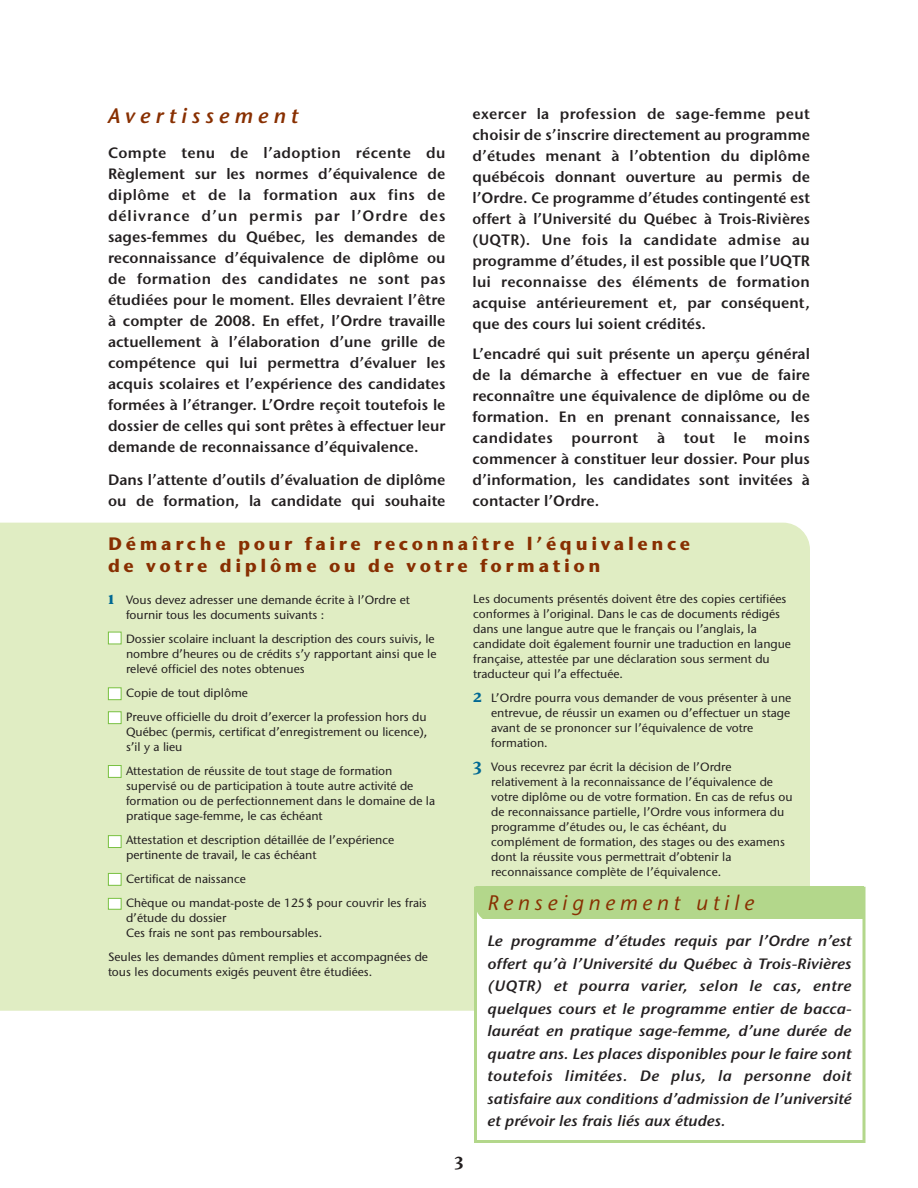
<style>
.page{position:relative;width:918px;height:1188px;background:#fff}
.page>*{position:absolute;margin:0;border:0;box-sizing:border-box;transform-origin:0 0}
.t1{font:italic 21px "Bell Stone Sans";letter-spacing:.23em;color:#882f01}
.t2{font:italic 600 21px "Bell Stone Sans";letter-spacing:.24em;color:#882f01}
.t3{font:700 18px/22.5px "Bell Stone Sans";letter-spacing:.195em;color:#882f01}
.t4{font:700 18px "Matrix";color:#231f20}
.t5{font:600 15px/21px "Bell Stone Sans";color:#231f20;text-align:justify}
.t6{font:italic 600 15px/22.5px "Bell Stone Sans";color:#231f20;text-align:justify;scale:1.07 1}
.t7{font:12px/15px "Bell Stone Sans";color:#231f20}
.s1{font-family:"Matrix";font-weight:700;font-size:18px;color:#006893}
</style>
<div class="page">
<div style="left:0;top:523px;width:810px;height:488px;background:#e0edc3"></div>
<div style="left:109px;top:632px;width:12px;height:12px;background:#fff"></div>
<div style="left:108px;top:632px;width:14px;height:12px;border:1px solid #79c142"></div>
<div style="left:109px;top:688px;width:12px;height:11px;background:#fff"></div>
<div style="left:108px;top:687px;width:14px;height:13px;border:1px solid #79c142"></div>
<div style="left:109px;top:712px;width:12px;height:11px;background:#fff"></div>
<div style="left:108px;top:711px;width:14px;height:13px;border:1px solid #79c142"></div>
<div style="left:109px;top:766px;width:12px;height:11px;background:#fff"></div>
<div style="left:108px;top:765px;width:14px;height:13px;border:1px solid #79c142"></div>
<div style="left:109px;top:836px;width:12px;height:11px;background:#fff"></div>
<div style="left:108px;top:835px;width:14px;height:13px;border:1px solid #79c142"></div>
<div style="left:109px;top:874px;width:12px;height:11px;background:#fff"></div>
<div style="left:108px;top:873px;width:14px;height:13px;border:1px solid #79c142"></div>
<div style="left:109px;top:899px;width:12px;height:10px;background:#fff"></div>
<div style="left:108px;top:898px;width:14px;height:12px;border:1px solid #79c142"></div>
<div style="left:477px;top:890px;width:385px;height:250px;background:#fff"></div>
<div style="left:474px;top:887px;width:392px;height:256px;border:3px solid #b3d78b"></div>
<div style="left:476px;top:886px;width:388px;height:33px;background:#b3d78b"></div>
<h1 class="t2" style="left:108px;top:108px;width:192px">Avertissement</h1>
<p class="t5" style="left:108px;top:144px;width:339px">Compte tenu de l’adoption récente du Règlement sur les normes d’équivalence de diplôme et de la formation aux fins de délivrance d’un permis par l’Ordre des sages-femmes du Québec, les demandes de reconnaissance d’équivalence de diplôme ou de formation des candidates ne sont pas étudiées pour le moment. Elles devraient l’être à compter de 2008. En effet, l’Ordre travaille actuellement à l’élaboration d’une grille de compétence qui lui permettra d’évaluer les acquis scolaires et l’expérience des candidates formées à l’étranger. L’Ordre reçoit toutefois le dossier de celles qui sont prêtes à effectuer leur demande de reconnaissance d’équivalence.</p>
<p class="t5" style="left:108px;top:471px;width:339px">Dans l’attente d’outils d’évaluation de diplôme ou de formation, la candidate qui souhaite</p>
<p class="t5" style="left:472px;top:105px;width:339px">exercer la profession de sage-femme peut choisir de s’inscrire directement au programme d’études menant à l’obtention du diplôme québécois donnant ouverture au permis de l’Ordre. Ce programme d’études contingenté est offert à l’Université du Québec à Trois-Rivières (UQTR). Une fois la candidate admise au programme d’études, il est possible que l’UQTR lui reconnaisse des éléments de formation acquise antérieurement et, par conséquent, que des cours lui soient crédités.</p>
<p class="t5" style="left:473px;top:345px;width:339px">L’encadré qui suit présente un aperçu général de la démarche à effectuer en vue de faire reconnaître une équivalence de diplôme ou de formation. En en prenant connaissance, les candidates pourront à tout le moins commencer à constituer leur dossier. Pour plus d’information, les candidates sont invitées à contacter l’Ordre.</p>
<h2 class="t3" style="left:108px;top:534px;width:584px">Démarche pour faire reconnaître l'équivalence de votre diplôme ou de votre formation</h2>
<p class="t7" style="left:126px;top:593px;width:285px;text-indent:-18px"><span class="s1">ı</span> Vous devez adresser une demande écrite à l’Ordre et fournir tous les documents suivants :</p>
<p class="t7" style="left:126px;top:632px;width:312px">Dossier scolaire incluant la description des cours suivis, le nombre d’heures ou de crédits s'y rapportant ainsi que le relevé officiel des notes obtenues</p>
<p class="t7" style="left:126px;top:682px;width:302px;line-height:24px">Copie de tout diplôme<br>Preuve officielle du droit d’exercer la profession hors du</p>
<p class="t7" style="left:126px;top:725px;width:303px">Québec (permis, certificat d'enregistrement ou licence), s’il y a lieu</p>
<p class="t7" style="left:126px;top:764px;width:311px">Attestation de réussite de tout stage de formation supervisé ou de participation à toute autre activité de formation ou de perfectionnement dans le domaine de la pratique sage-femme, le cas échéant</p>
<p class="t7" style="left:126px;top:833px;width:270px">Attestation et description détaillée de l’expérience pertinente de travail, le cas échéant</p>
<p class="t7" style="left:126px;top:868px;width:302px;line-height:24px">Certificat de naissance<br>Chèque ou mandat-poste de 125$ pour couvrir les frais</p>
<p class="t7" style="left:126px;top:911px;width:198px">d'étude du dossier<br>Ces frais ne sont pas remboursables.</p>
<p class="t7" style="left:108px;top:950px;width:322px">Seules les demandes dûment remplies et accompagnées de tous les documents exigés peuvent être étudiées.</p>
<p class="t7" style="left:473px;top:592px;width:319px">Les documents présentés doivent être des copies certifiées conformes à l’original. Dans le cas de documents rédigés dans une langue autre que le français ou l’anglais, la candidate doit également fournir une traduction en langue française, attestée par une déclaration sous serment du traducteur qui l’a effectuée.</p>
<p class="t7" style="left:491px;top:691px;width:302px;text-indent:-18px"><span class="s1">2</span> L’Ordre pourra vous demander de vous présenter à une entrevue, de réussir un examen ou d’effectuer un stage avant de se prononcer sur l’équivalence de votre formation.</p>
<p class="t7" style="left:491px;top:760px;width:303px;text-indent:-18px"><span class="s1">3</span> Vous recevrez par écrit la décision de l’Ordre relativement à la reconnaissance de l’équivalence de votre diplôme ou de votre formation. En cas de refus ou de reconnaissance partielle, l’Ordre vous informera du programme d’études ou, le cas échéant, du complément de formation, des stages ou des examens dont la réussite vous permettrait d’obtenir la reconnaissance complète de l’équivalence.</p>
<h1 class="t1" style="left:488px;top:895px;width:268px">Renseignement utile</h1>
<p class="t6" style="left:488px;top:931px;width:342px">Le programme d’études requis par l’Ordre n’est offert qu’à l’Université du Québec à Trois-Rivières (UQTR) et pourra varier, selon le cas, entre quelques cours et le programme entier de bacca&shy;lauréat en pratique sage-femme, d’une durée de quatre ans. Les places disponibles pour le faire sont toutefois limitées. De plus, la personne doit satisfaire aux conditions d’admission de l’université et prévoir les frais liés aux études.</p>
<h2 class="t4" style="left:455px;top:1150px;width:10px">3</h2>
</div>
